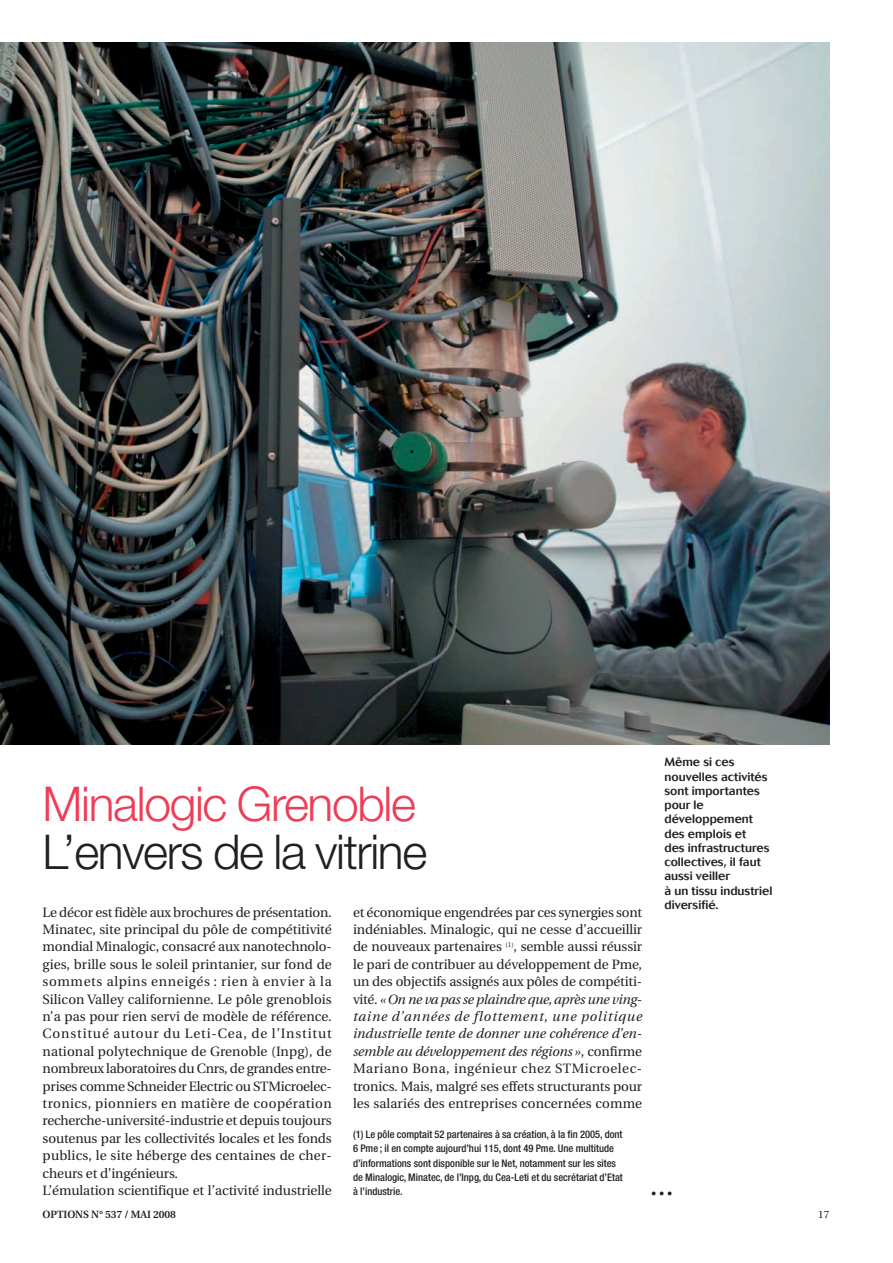
<style>
.page{position:relative;width:893px;height:1263px;background:#fff}
.page>*{position:absolute;margin:0;border:0;box-sizing:border-box;transform-origin:0 0}
.t1{font:300 48px "Helvetica Neue";letter-spacing:-.03em;color:#231f20}
.t2{font:300 48px "Helvetica Neue";letter-spacing:-.03em;color:#ee3d56}
.t3{font:500 24px "Cosmos";color:#231f20}
.t4{font:13.5px/17.4px "Utopia";letter-spacing:-.005em;color:#231f20}
.t5{font:500 12px/14.2px "Cosmos";color:#231f20}
.t6{font:500 condensed 10.5px/14.2px "Helvetica Neue";color:#231f20}
.t7{font:600 10.5px "Utopia";letter-spacing:-.01em;color:#231f20}
.t8{font:10.5px "Utopia";color:#231f20}
.s1{font-style:italic}
</style>
<div class="page">
<img style="left:0;top:42px;width:830px;height:703px">
<p class="t5" style="left:664px;top:756px;width:109px">Même si ces nouvelles activités sont importantes pour le développement des emplois et<br>des infrastructures collectives, il faut aussi veiller<br>à un tissu industriel diversifié.</p>
<h1 class="t2" style="left:43px;top:787px;width:375px">Minalogic Grenoble</h1>
<h1 class="t1" style="left:43px;top:835px;width:386px">L’envers de la vitrine</h1>
<p class="t4" style="left:43px;top:904px;width:291px">Le décor est fidèle aux brochures de présentation.<br>Minatec, site principal du pôle de compétitivité mondial Minalogic, consacré aux nanotechnolo&shy;gies, brille sous le soleil printanier, sur fond de sommets alpins enneigés : rien à envier à la Silicon Valley californienne. Le pôle grenoblois n’a pas pour rien servi de modèle de référence.<br>Constitué autour du Leti-Cea, de l’Institut national polytechnique de Grenoble (Inpg), de nombreux laboratoires du Cnrs, de grandes entre&shy;prises comme Schneider Electric ou STMicroelec&shy;tronics, pionniers en matière de coopération recherche-université-industrie et depuis toujours soutenus par les collectivités locales et les fonds publics, le site héberge des centaines de cher&shy;cheurs et d’ingénieurs.<br>L’émulation scientifique et l’activité industrielle</p>
<p class="t7" style="left:43px;top:1210px;width:135px">OPTIONS N° 537 / MAI 2008</p>
<p class="t8" style="left:818px;top:1210px;width:13px">17</p>
<p class="t4" style="left:353px;top:904px;width:291px;text-align:justify">et économique engendrées par ces synergies sont indéniables. Minalogic, qui ne cesse d’accueillir de nouveaux partenaires <sup>(1)</sup>, semble aussi réussir le pari de contribuer au développement de Pme, un des objectifs assignés aux pôles de compétiti&shy;vité. <span class="s1">« On ne va pas se plaindre que, après une ving&shy;taine d’années de flottement, une politique industrielle tente de donner une cohérence d’en&shy;semble au développement des régions »</span>, confirme Mariano Bona, ingénieur chez STMicroelec&shy;tronics. Mais, malgré ses effets structurants pour les salariés des entreprises concernées comme</p>
<p class="t6" style="left:353px;top:1128px;width:271px">(1) Le pôle comptait 52 partenaires à sa création, à la fin 2005, dont 6 Pme ; il en compte aujourd’hui 115, dont 49 Pme. Une multitude d’informations sont disponible sur le Net, notamment sur les sites de Minalogic, Minatec, de l’Inpg, du Cea-Leti et du secrétariat d’Etat à l’industrie.</p>
<h2 class="t3" style="left:650px;top:1178px;width:25px">…</h2>
</div>
